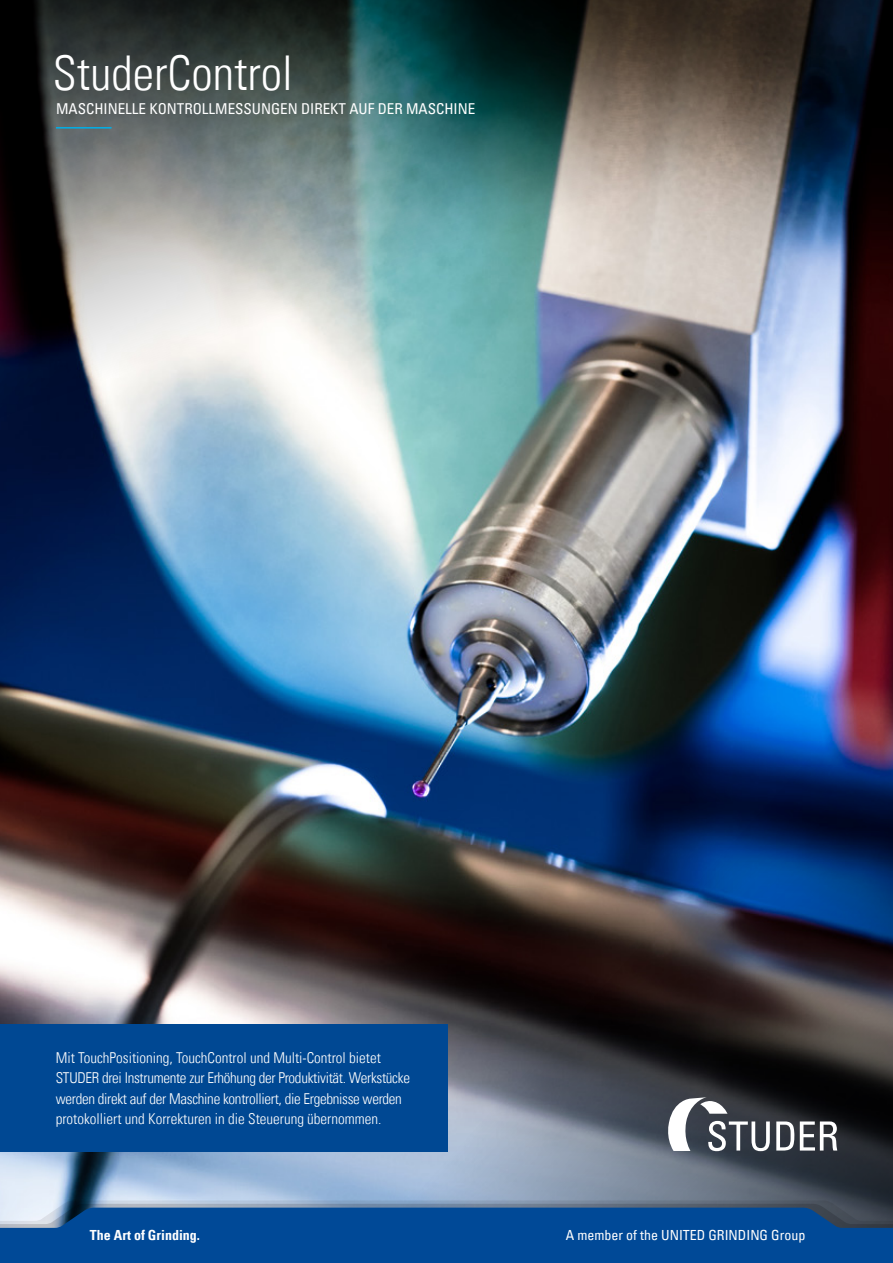
<style>
.page{position:relative;width:893px;height:1263px;background:#fff}
.page>*{position:absolute;margin:0;border:0;box-sizing:border-box;transform-origin:0 0}
.t1{font:48px "Univers Com 47 Light Cond";color:#fff}
.t2{font:15px/20.2px "Univers Com 47 Light Cond";letter-spacing:-.02em;color:#fff}
.t3{font:condensed 15px "Univers Com 57";color:#fff}
.t4{font:condensed 13.95px "Univers Com 57";color:#fff}
.t5{font:13.95px "Univers Com 67 Bold Cond";color:#fff}
</style>
<div class="page">
<img style="left:0;top:0;width:893px;height:1200px">
<img style="left:247px;top:543px;width:646px;height:657px">
<svg style="left:0;top:1200px;width:893px;height:7px;background:#7f8ea2"></svg>
<svg style="left:0;top:1207px;width:893px;height:56px;background:#084d96"></svg>
<hr style="left:56px;top:127px;width:56px;height:2px;background:#00b0e9">
<div style="left:0;top:1024px;width:447px;height:128px;background:#004893"></div>
<svg style="left:776px;top:1121px;width:18px;height:29px"></svg>
<svg style="left:800px;top:1121px;width:37px;height:29px"></svg>
<svg style="left:668px;top:1097px;width:102px;height:54px"></svg>
<h1 class="t1" style="left:53px;top:45px;width:241px">StuderControl</h1>
<p class="t3" style="left:56px;top:99px;width:421px">MASCHINELLE KONTROLLMESSUNGEN DIREKT AUF DER MASCHINE</p>
<p class="t2" style="left:56px;top:1048px;width:356px">Mit TouchPositioning, TouchControl und Multi-Control bietet STUDER drei Instrumente zur Erhöhung der Produktivität. Werkstücke werden direkt auf der Maschine kontrolliert, die Ergebnisse werden protokolliert und Korrekturen in die Steuerung übernommen.</p>
<p class="t5" style="left:90px;top:1226px;width:112px">The Art of Grinding.</p>
<p class="t4" style="left:566px;top:1226px;width:241px">A member of the UNITED GRINDING Group</p>
</div>
